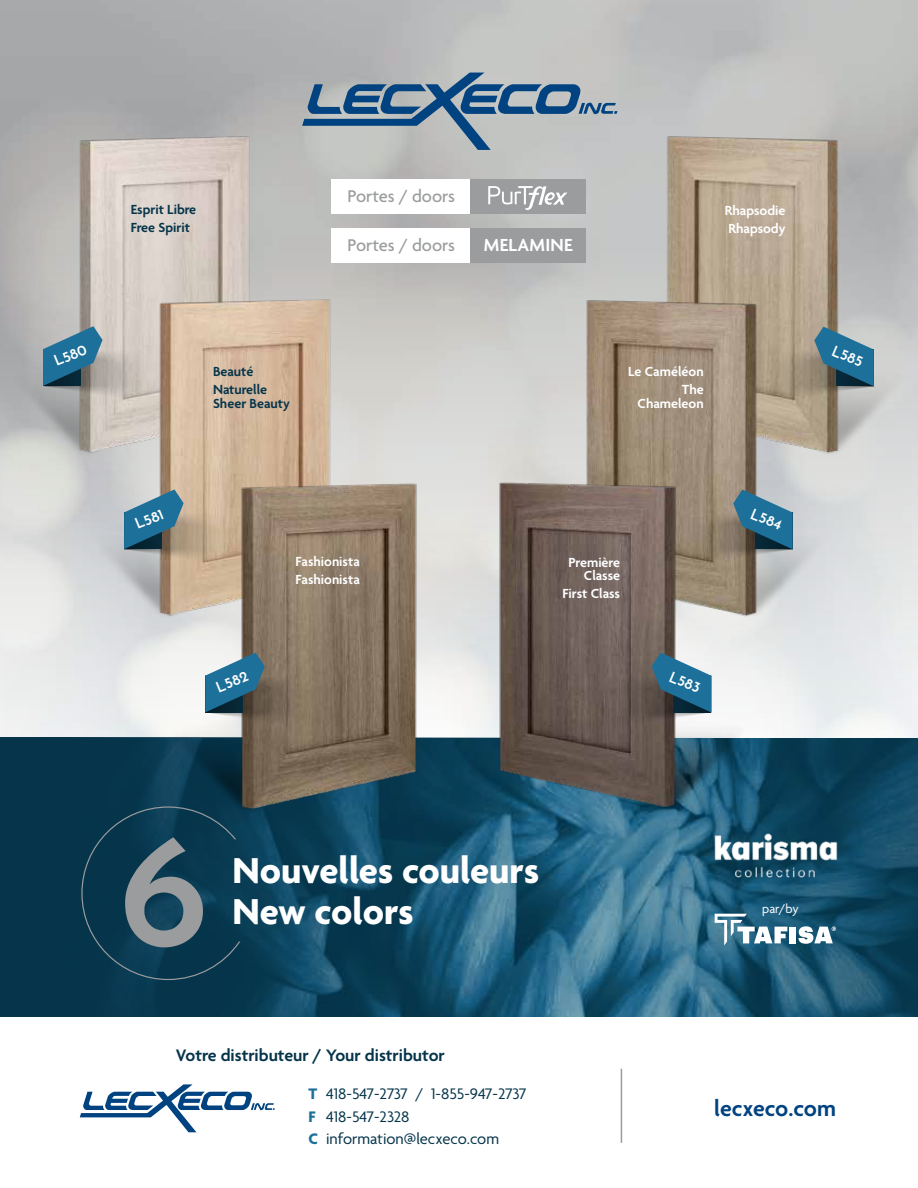
<style>
.page{position:relative;width:918px;height:1188px;background:#fff}
.page>*{position:absolute;margin:0;border:0;box-sizing:border-box;transform-origin:0 0}
.t1{font:100 162.15px "Josefin Sans";color:#9a9c9e}
.t2{font:700 39px/40.2px "Agenda";color:#fff}
.t3{font:600 24px "Agenda";letter-spacing:-.005em;color:#014280}
.t4{font:600 18.9px "Agenda";letter-spacing:.015em;color:#fff}
.t5{font:500 18.45px "Agenda";color:#9a9c9e}
.t6{font:600 18px "Agenda";color:#06354b}
.t7{font:16.5px/22.5px "Agenda";color:#06354b}
.t8{font:100 14.85px "Josefin Sans";color:#fff}
.t9{font:600 14.25px/18px "Agenda";color:#fff}
.t10{font:600 14.25px/18px "Agenda";color:#06354b}
.t11{font:13.5px "Agenda";color:#fff}
.s1{font-weight:700;color:#1d709a}
</style>
<div class="page">
<img style="left:0;top:0;width:918px;height:739px">
<img style="left:0;top:309px;width:142px;height:194px">
<img style="left:35px;top:472px;width:188px;height:194px">
<img style="left:694px;top:504px;width:189px;height:162px">
<img style="left:775px;top:310px;width:143px;height:194px">
<img style="left:61px;top:121px;width:206px;height:341px">
<svg style="left:408px;top:739px;width:510px;height:278px;background:#134b66"></svg>
<svg style="left:0;top:738px;width:721px;height:278px;background:#184f69"></svg>
<svg style="left:302px;top:73px;width:315px;height:77px;background:#8d9fae"></svg>
<svg style="left:81px;top:806px;width:159px;height:174px;background:#0a3a50"></svg>
<svg style="left:715px;top:914px;width:72px;height:32px"></svg>
<div style="left:790px;top:927px;width:6px;height:16px;background:#fff"></div>
<svg style="left:798px;top:926px;width:38px;height:18px"></svg>
<img style="left:710px;top:832px;width:130px;height:46px">
<div style="left:331px;top:229px;width:140px;height:34px;background:#fff"></div>
<div style="left:331px;top:180px;width:140px;height:34px;background:#fff"></div>
<div style="left:470px;top:229px;width:116px;height:34px;background:#9a9c9e"></div>
<div style="left:470px;top:179px;width:116px;height:35px;background:#9a9c9e"></div>
<img style="left:142px;top:284px;width:206px;height:341px">
<svg style="left:43px;top:326px;width:110px;height:79px;background:#91a1a7"></svg>
<svg style="left:124px;top:489px;width:99px;height:79px;background:#8d9794"></svg>
<img style="left:116px;top:667px;width:287px;height:194px">
<img style="left:515px;top:664px;width:287px;height:194px">
<img style="left:648px;top:120px;width:208px;height:344px">
<img style="left:223px;top:467px;width:212px;height:352px">
<img style="left:568px;top:284px;width:207px;height:342px">
<img style="left:481px;top:466px;width:213px;height:353px">
<svg style="left:205px;top:653px;width:110px;height:78px;background:#707c7b"></svg>
<svg style="left:683px;top:490px;width:110px;height:78px;background:#758180"></svg>
<svg style="left:764px;top:327px;width:110px;height:78px;background:#838e8b"></svg>
<svg style="left:601px;top:653px;width:110px;height:78px;background:#636f76"></svg>
<svg style="left:488px;top:186px;width:79px;height:24px"></svg>
<hr style="left:621px;top:1069px;width:1px;height:74px;background:#9a9c9e">
<svg style="left:80px;top:1084px;width:195px;height:48px"></svg>
<p class="t8" style="left:50px;top:351px;width:36px;rotate:-22deg">L580</p>
<p class="t10" style="left:131px;top:202px;width:67px">Esprit Libre<br>Free Spirit</p>
<p class="t5" style="left:348px;top:186px;width:109px">Portes / doors</p>
<p class="t5" style="left:348px;top:235px;width:109px">Portes / doors</p>
<h3 class="t4" style="left:484px;top:235px;width:90px">MELAMINE</h3>
<p class="t9" style="left:725px;top:202px;width:62px">Rhapsodie<br>Rhapsody</p>
<p class="t8" style="left:131px;top:514px;width:31px;rotate:-22deg">L581</p>
<p class="t10" style="left:213px;top:363px;width:56px">Beauté<br>Naturelle</p>
<p class="t10" style="left:213px;top:395px;width:78px">Sheer Beauty</p>
<p class="t9" style="left:628px;top:364px;width:77px;text-align:right">Le Caméléon<br>The</p>
<p class="t9" style="left:638px;top:395px;width:68px">Chameleon</p>
<p class="t8" style="left:213px;top:677px;width:35px;rotate:-22deg">L582</p>
<p class="t9" style="left:296px;top:554px;width:66px">Fashionista<br>Fashionista</p>
<p class="t9" style="left:568px;top:556px;width:53px;line-height:13.5px;text-align:right">Première<br>Classe</p>
<p class="t9" style="left:562px;top:586px;width:59px">First Class</p>
<p class="t8" style="left:674px;top:666px;width:34px;rotate:23deg">L583</p>
<p class="t8" style="left:756px;top:503px;width:35px;rotate:23deg">L584</p>
<p class="t8" style="left:837px;top:340px;width:34px;rotate:23deg">L585</p>
<h1 class="t1" style="left:119px;top:768px;width:91px">6</h1>
<h2 class="t2" style="left:232px;top:853px;width:308px">Nouvelles couleurs<br>New colors</h2>
<p class="t6" style="left:176px;top:1046px;width:271px">Votre distributeur / Your distributor</p>
<p class="t7" style="left:309px;top:1084px;width:220px"><span class="s1">T</span> 418-547-2737 / 1-855-947-2737<br><span class="s1">F</span> 418-547-2328<br><span class="s1">C</span> information@lecxeco.com</p>
<p class="t11" style="left:762px;top:901px;width:38px">par/by</p>
<h3 class="t3" style="left:714px;top:1095px;width:123px">lecxeco.com</h3>
</div>
